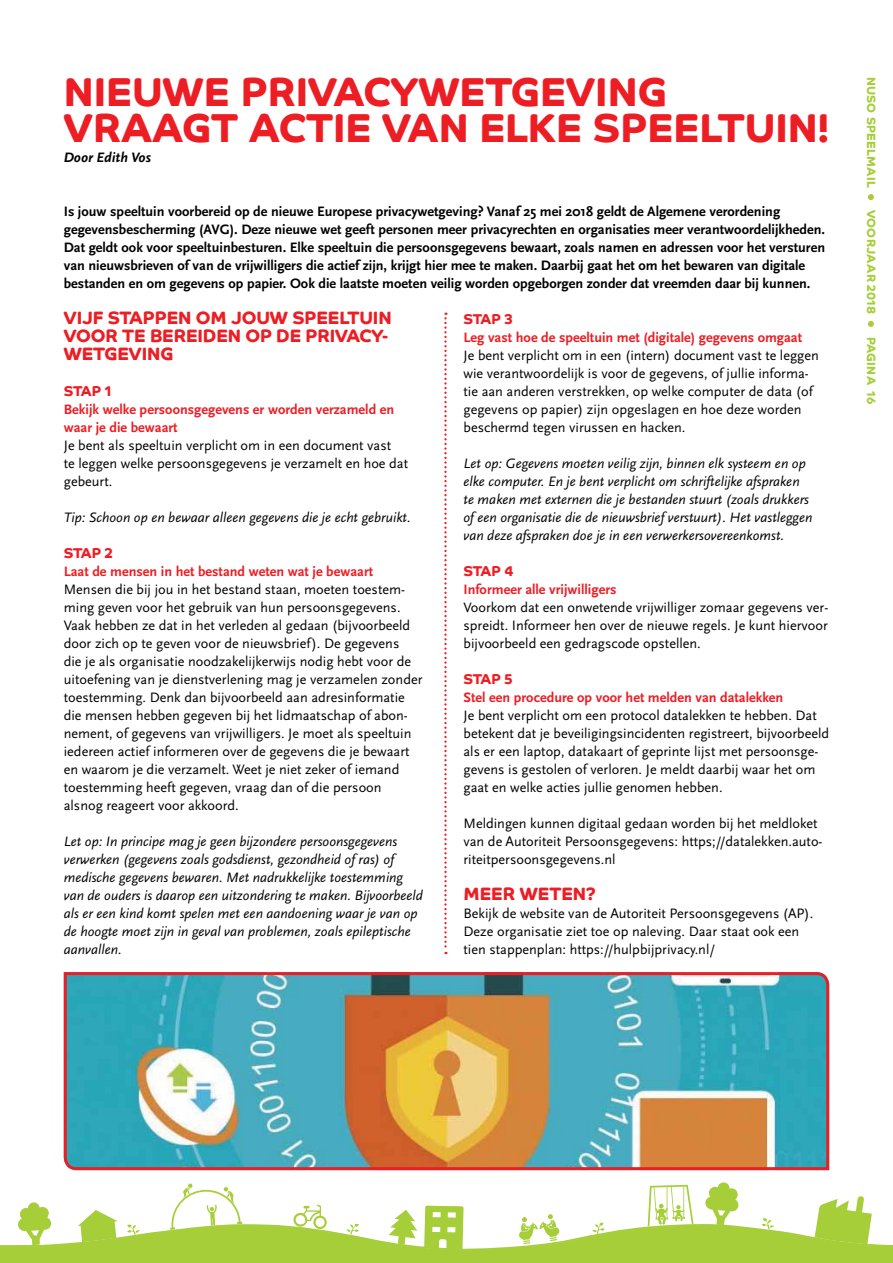
<style>
.page{position:relative;width:893px;height:1263px;background:#fff}
.page>*{position:absolute;margin:0;border:0;box-sizing:border-box;transform-origin:0 0}
.t1{font:40.5px "Co Headline Bd";color:#ed1d24}
.t2{font:18px "Co Headline Bd";letter-spacing:-.005em;color:#ed1d24}
.t3{font:14.25px/18px "Scala Sans OT";color:#000}
.t4{font:italic 14.25px/18px "Scala Sans OT";color:#000}
.t5{font:700 14.25px/18px "Scala Sans OT";color:#000}
.t6{font:700 14.25px/18px "Scala Sans OT";color:#ed1d24}
.t7{font:14.25px "Co Headline Bd";letter-spacing:-.075em;color:#ed1d24}
.t8{font:italic 700 14.25px "Scala Sans OT";color:#000}
.t9{font:12px "Co Headline Bd";letter-spacing:.02em;color:#a6ce39}
</style>
<div class="page">
<svg style="left:868px;top:194px;width:6px;height:6px"></svg>
<svg style="left:868px;top:321px;width:6px;height:6px"></svg>
<svg style="left:63px;top:972px;width:767px;height:199px"></svg>
<svg style="left:444px;top:313px;width:3px;height:641px"></svg>
<svg style="left:0;top:1182px;width:893px;height:81px"></svg>
<h1 class="t1" style="left:64px;top:67px;width:58px">NIEUWE</h1>
<h1 class="t1" style="left:241px;top:67px;width:378px">PRIVACYWETGEVING</h1>
<h1 class="t1" style="left:64px;top:103px;width:88px">VRAAG</h1>
<h1 class="t1" style="left:211px;top:103px;width:294px">T ACTIE VAN ELKE</h1>
<h1 class="t1" style="left:593px;top:103px;width:27px">SPEEL</h1>
<h1 class="t1" style="left:718px;top:103px;width:113px">TUIN!</h1>
<p class="t8" style="left:64px;top:149px;width:89px">Door Edith Vos</p>
<p class="t5" style="left:64px;top:203px;width:763px">Is jouw speeltuin voorbereid op de nieuwe Europese privacywetgeving? Vanaf 25 mei 2018 geldt de Algemene verordening gegevensbescherming (AVG). Deze nieuwe wet geeft personen meer privacyrechten en organisaties meer verantwoordelijkheden.<br>Dat geldt ook voor speeltuinbesturen. Elke speeltuin die persoonsgegevens bewaart, zoals namen en adressen voor het versturen van nieuwsbrieven of van de vrijwilligers die actief zijn, krijgt hier mee te maken. Daarbij gaat het om het bewaren van digitale bestanden en om gegevens op papier. Ook die laatste moeten veilig worden opgeborgen zonder dat vreemden daar bij kunnen.</p>
<p class="t2" style="left:64px;top:307px;width:79px">VIJF STAPPEN</p>
<p class="t2" style="left:196px;top:307px;width:63px">OM JOUW</p>
<p class="t2" style="left:292px;top:307px;width:13px">SPEEL</p>
<p class="t2" style="left:347px;top:307px;width:23px">TUIN</p>
<p class="t2" style="left:64px;top:325px;width:134px">VOOR TE BEREIDEN</p>
<p class="t2" style="left:245px;top:325px;width:144px">OP DE PRIVACY-</p>
<p class="t2" style="left:64px;top:343px;width:89px">WETGEVING</p>
<p class="t7" style="left:64px;top:382px;width:49px">STAP 1</p>
<p class="t6" style="left:64px;top:401px;width:332px">Bekijk welke persoonsgegevens er worden verzameld en waar je die bewaart</p>
<p class="t3" style="left:64px;top:437px;width:346px">Je bent als speeltuin verplicht om in een document vast<br>te leggen welke persoonsgegevens je verzamelt en hoe dat gebeurt.</p>
<p class="t4" style="left:64px;top:509px;width:348px">Tip: Schoon op en bewaar alleen gegevens die je echt gebruikt.</p>
<p class="t7" style="left:64px;top:544px;width:51px">STAP 2</p>
<p class="t6" style="left:64px;top:563px;width:311px">Laat de mensen in het bestand weten wat je bewaart</p>
<p class="t3" style="left:64px;top:581px;width:360px">Mensen die bij jou in het bestand staan, moeten toestem&shy;ming geven voor het gebruik van hun persoonsgegevens.<br>Vaak hebben ze dat in het verleden al gedaan (bijvoorbeeld door zich op te geven voor de nieuwsbrief). De gegevens<br>die je als organisatie noodzakelijkerwijs nodig hebt voor de uitoefening van je dienstverlening mag je verzamelen zonder toestemming. Denk dan bijvoorbeeld aan adresinformatie die mensen hebben gegeven bij het lidmaatschap of abon&shy;nement, of gegevens van vrijwilligers. Je moet als speeltuin iedereen actief informeren over de gegevens die je bewaart en waarom je die verzamelt. Weet je niet zeker of iemand toestemming heeft gegeven, vraag dan of die persoon alsnog reageert voor akkoord.</p>
<p class="t4" style="left:64px;top:833px;width:361px">Let op: In principe mag je geen bijzondere persoonsgegevens verwerken (gegevens zoals godsdienst, gezondheid of ras) of medische gegevens bewaren. Met nadrukkelijke toestemming van de ouders is daarop een uitzondering te maken. Bijvoorbeeld als er een kind komt spelen met een aandoening waar je van op de hoogte moet zijn in geval van problemen, zoals epileptische aanvallen.</p>
<p class="t7" style="left:463px;top:310px;width:51px">STAP 3</p>
<p class="t6" style="left:463px;top:329px;width:340px">Leg vast hoe de speeltuin met (digitale) gegevens omgaat</p>
<p class="t3" style="left:463px;top:347px;width:357px">Je bent verplicht om in een (intern) document vast te leggen wie verantwoordelijk is voor de gegevens, of jullie informa&shy;tie aan anderen verstrekken, op welke computer de data (of gegevens op papier) zijn opgeslagen en hoe deze worden beschermd tegen virussen en hacken.</p>
<p class="t4" style="left:463px;top:455px;width:350px">Let op: Gegevens moeten veilig zijn, binnen elk systeem en op elke computer. En je bent verplicht om schriftelijke afspraken te maken met externen die je bestanden stuurt (zoals drukkers of een organisatie die de nieuwsbrief verstuurt). Het vastleggen van deze afspraken doe je in een verwerkersovereenkomst.</p>
<p class="t7" style="left:463px;top:562px;width:52px">STAP 4</p>
<p class="t6" style="left:463px;top:580px;width:155px">Informeer alle vrijwilligers</p>
<p class="t3" style="left:463px;top:599px;width:366px;text-align:justify">Voorkom dat een onwetende vrijwilliger zomaar gegevens ver&shy;spreidt. Informeer hen over de nieuwe regels. Je kunt hiervoor bijvoorbeeld een gedragscode opstellen.</p>
<p class="t7" style="left:463px;top:670px;width:51px">STAP 5</p>
<p class="t6" style="left:463px;top:688px;width:321px">Stel een procedure op voor het melden van datalekken</p>
<p class="t3" style="left:463px;top:707px;width:367px">Je bent verplicht om een protocol datalekken te hebben. Dat betekent dat je beveiligingsincidenten registreert, bijvoorbeeld als er een laptop, datakaart of geprinte lijst met persoonsge&shy;gevens is gestolen of verloren. Je meldt daarbij waar het om gaat en welke acties jullie genomen hebben.</p>
<p class="t3" style="left:463px;top:815px;width:361px">Meldingen kunnen digitaal gedaan worden bij het meldloket van de Autoriteit Persoonsgegevens: https;//datalekken.auto&shy;riteitpersoonsgegevens.nl</p>
<p class="t2" style="left:463px;top:883px;width:134px">MEER WETEN?</p>
<p class="t3" style="left:463px;top:905px;width:351px">Bekijk de website van de Autoriteit Persoonsgegevens (AP).<br>Deze organisatie ziet toe op naleving. Daar staat ook een tien stappenplan: https://hulpbijprivacy.nl/</p>
<p class="t9" style="left:879px;top:77px;width:113px;rotate:90deg">NUSO SPEELMAIL</p>
<p class="t9" style="left:879px;top:210px;width:106px;rotate:90deg">VOORJAAR 2018</p>
<p class="t9" style="left:879px;top:337px;width:69px;rotate:90deg">PAGINA 16</p>
</div>
